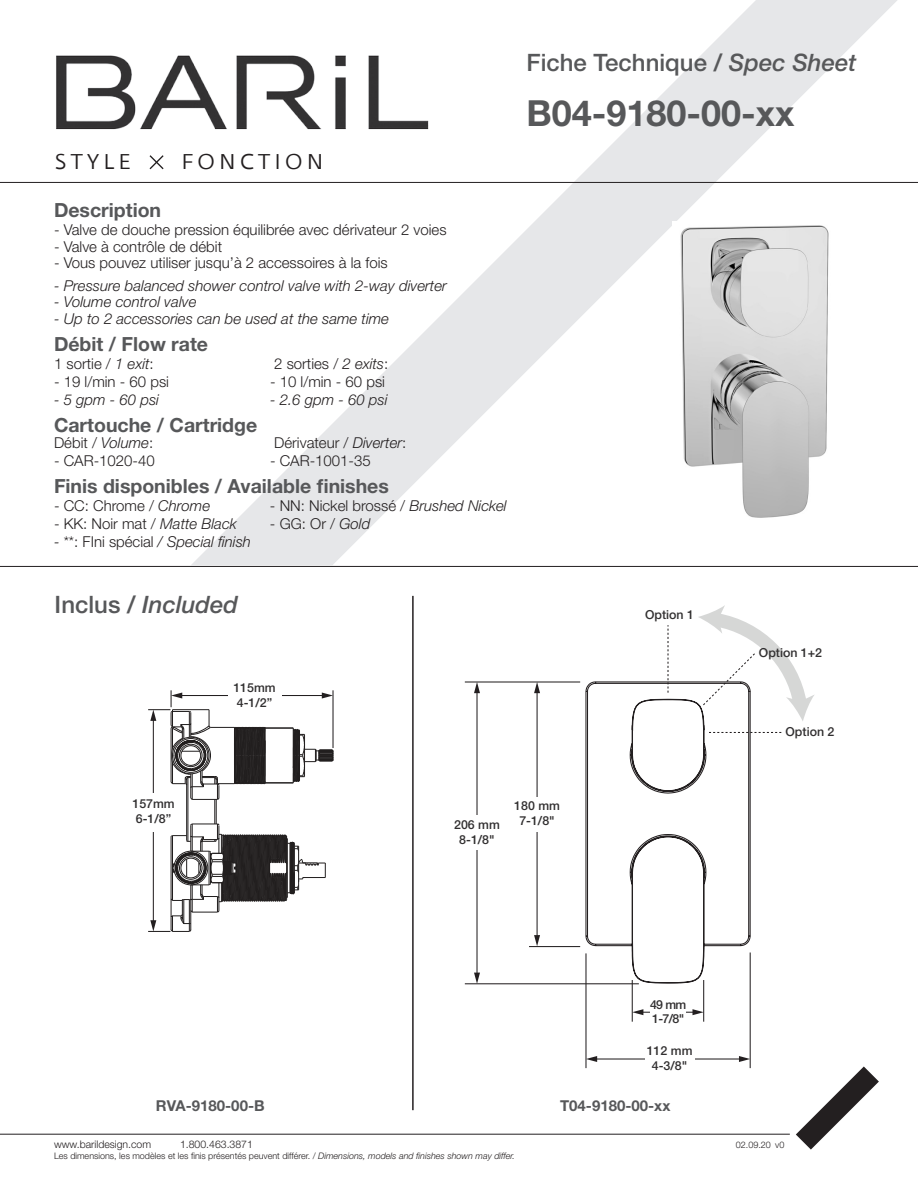
<style>
.page{position:relative;width:918px;height:1188px;background:#fff}
.page>*{position:absolute;margin:0;border:0;box-sizing:border-box;transform-origin:0 0}
.t1{font:700 36px "Helvetica Neue LT Std";color:#57585a}
.t2{font:500 24px "Helvetica Neue LT Std";color:#57585a}
.t3{font:italic 500 24px "Helvetica Neue LT Std";color:#57585a}
.t4{font:21.3px "Fedra Sans Greek Book TF";letter-spacing:.2em;color:#231f20}
.t5{font:700 19.5px "Helvetica Neue LT Std";color:#57585a}
.t6{font:300 15px "Helvetica Neue LT Std";color:#231f20}
.t7{font:italic 300 15px "Helvetica Neue LT Std";color:#231f20}
.t8{font:700 15px "Helvetica Neue LT Std";color:#57585a}
.t9{font:500 12.45px/14.9px "Helvetica Neue LT Std";color:#312f30;text-align:center}
.t10{font:300 10.5px "Helvetica Neue LT Std";color:#231f20}
.t11{font:300 9px "Helvetica Neue LT Std";color:#231f20}
.s1{font-style:italic}
.s2{font-style:normal}
</style>
<div class="page">
<img style="left:54px;top:55px;width:137px;height:127px">
<svg style="left:148px;top:154px;width:17px;height:17px"></svg>
<hr style="left:0;top:1134px;width:790px;height:1px;background:#231f20">
<svg style="left:796px;top:1066px;width:83px;height:84px"></svg>
<hr style="left:412px;top:596px;width:2px;height:514px;background:#231f20">
<svg style="left:191px;top:0;width:707px;height:565px"></svg>
<hr style="left:0;top:182px;width:918px;height:1px;background:#231f20">
<img style="left:673px;top:221px;width:162px;height:300px">
<hr style="left:0;top:566px;width:918px;height:1px;background:#231f20">
<svg style="left:585px;top:681px;width:166px;height:303px"></svg>
<hr style="left:595px;top:1058px;width:146px;height:2px;background:#231f20">
<svg style="left:739px;top:1056px;width:11px;height:6px"></svg>
<svg style="left:587px;top:1056px;width:10px;height:6px"></svg>
<hr style="left:585px;top:953px;width:2px;height:115px;background:#231f20">
<div style="left:645px;top:1042px;width:49px;height:33px;background:#fff"></div>
<hr style="left:750px;top:953px;width:1px;height:115px;background:#231f20">
<hr style="left:465px;top:983px;width:174px;height:1px;background:#231f20">
<hr style="left:476px;top:691px;width:2px;height:284px;background:#231f20">
<svg style="left:474px;top:973px;width:6px;height:11px"></svg>
<svg style="left:474px;top:683px;width:6px;height:10px"></svg>
<hr style="left:465px;top:681px;width:115px;height:2px;background:#231f20">
<div style="left:441px;top:816px;width:72px;height:34px;background:#fff"></div>
<hr style="left:529px;top:946px;width:51px;height:1px;background:#231f20">
<hr style="left:537px;top:691px;width:1px;height:246px;background:#231f20">
<svg style="left:534px;top:935px;width:6px;height:11px"></svg>
<svg style="left:534px;top:682px;width:6px;height:11px"></svg>
<div style="left:508px;top:797px;width:59px;height:34px;background:#fff"></div>
<hr style="left:641px;top:1012px;width:54px;height:1px;background:#231f20">
<svg style="left:692px;top:1009px;width:11px;height:6px"></svg>
<svg style="left:633px;top:1009px;width:10px;height:6px"></svg>
<hr style="left:632px;top:980px;width:1px;height:42px;background:#231f20">
<hr style="left:703px;top:980px;width:1px;height:42px;background:#231f20">
<svg style="left:667px;top:625px;width:2px;height:68px"></svg>
<svg style="left:709px;top:732px;width:73px;height:1px"></svg>
<svg style="left:698px;top:605px;width:116px;height:117px"></svg>
<svg style="left:148px;top:690px;width:186px;height:242px"></svg>
<div style="left:228px;top:683px;width:54px;height:26px;background:#fff"></div>
<div style="left:141px;top:793px;width:25px;height:39px;background:#fff"></div>
<div style="left:650px;top:995px;width:36px;height:35px;background:#fff"></div>
<h3 class="t4" style="left:55px;top:151px;width:77px">STYLE</h3>
<h3 class="t4" style="left:181px;top:151px;width:144px">FONCTION</h3>
<p class="t5" style="left:54px;top:198px;width:109px">Description</p>
<p class="t6" style="left:54px;top:221px;width:394px">- Valve de douche pression équilibrée avec dérivateur 2 voies</p>
<p class="t6" style="left:54px;top:237px;width:170px">- Valve à contrôle de débit</p>
<p class="t6" style="left:54px;top:254px;width:335px">- Vous pouvez utiliser jusqu’à 2 accessoires à la fois</p>
<p class="t7" style="left:54px;top:276px;width:394px">- Pressure balanced shower control valve with 2-way diverter</p>
<p class="t7" style="left:54px;top:293px;width:144px">- Volume control valve</p>
<p class="t7" style="left:54px;top:309px;width:337px">- Up to 2 accessories can be used at the same time</p>
<p class="t5" style="left:54px;top:332px;width:156px">Débit / Flow rate</p>
<p class="t6" style="left:54px;top:354px;width:101px">1 sortie / <span class="s1">1 exit</span>:</p>
<p class="t6" style="left:274px;top:354px;width:116px">2 sorties / <span class="s1">2 exits</span>:</p>
<p class="t6" style="left:54px;top:372px;width:117px">- 19 l/min - 60 psi</p>
<p class="t6" style="left:270px;top:372px;width:117px">- 10 l/min - 60 psi</p>
<p class="t7" style="left:54px;top:390px;width:107px">- 5 gpm - 60 psi</p>
<p class="t7" style="left:270px;top:390px;width:119px">- 2.6 gpm - 60 psi</p>
<p class="t5" style="left:54px;top:413px;width:205px">Cartouche / Cartridge</p>
<p class="t6" style="left:54px;top:434px;width:101px">Débit / <span class="s1">Volume</span>:</p>
<p class="t6" style="left:274px;top:434px;width:134px">Dérivateur / <span class="s1">Diverter</span>:</p>
<p class="t6" style="left:54px;top:452px;width:102px">- CAR-1020-40</p>
<p class="t6" style="left:270px;top:452px;width:102px">- CAR-1001-35</p>
<p class="t5" style="left:54px;top:474px;width:336px">Finis disponibles / Available finishes</p>
<p class="t6" style="left:54px;top:497px;width:158px">- CC: Chrome / <span class="s1">Chrome</span></p>
<p class="t6" style="left:270px;top:497px;width:238px">- NN: Nickel brossé / <span class="s1">Brushed Nickel</span></p>
<p class="t6" style="left:54px;top:515px;width:184px">- KK: Noir mat / <span class="s1">Matte Black</span></p>
<p class="t6" style="left:270px;top:515px;width:102px">- GG: Or / <span class="s1">Gold</span></p>
<p class="t7" style="left:54px;top:533px;width:198px">- <span class="s2">**: FIni spécial</span> / Special finish</p>
<p class="t3" style="left:55px;top:590px;width:185px"><span class="s2">Inclus /</span> Included</p>
<p class="t9" style="left:233px;top:681px;width:44px;line-height:14.2px;text-align:left">115mm<br>4-1/2”</p>
<p class="t2" style="left:526px;top:48px;width:331px">Fiche Technique / <span class="s1">Spec Sheet</span></p>
<p class="t1" style="left:526px;top:91px;width:270px">B04-9180-00-xx</p>
<p class="t9" style="left:645px;top:607px;width:50px">Option 1</p>
<p class="t9" style="left:759px;top:645px;width:65px">Option 1+2</p>
<p class="t9" style="left:786px;top:724px;width:50px">Option 2</p>
<p class="t9" style="left:132px;top:796px;width:44px;line-height:15.3px;text-align:left">157mm<br>6-1/8”</p>
<p class="t9" style="left:454px;top:817px;width:47px">206 mm<br>8-1/8"</p>
<p class="t9" style="left:514px;top:798px;width:47px">180 mm<br>7-1/8"</p>
<p class="t9" style="left:650px;top:997px;width:38px;text-align:left">49 mm<br>1-7/8"</p>
<p class="t9" style="left:647px;top:1043px;width:47px">112 mm<br>4-3/8"</p>
<p class="t8" style="left:156px;top:1096px;width:110px">RVA-9180-00-B</p>
<p class="t8" style="left:560px;top:1096px;width:112px">T04-9180-00-xx</p>
<p class="t10" style="left:54px;top:1138px;width:99px">www.barildesign.com</p>
<p class="t10" style="left:180px;top:1138px;width:74px">1.800.463.3871</p>
<p class="t11" style="left:736px;top:1139px;width:37px">02.09.20</p>
<p class="t11" style="left:54px;top:1150px;width:463px">Les dimensions, les modèles et les finis présentés peuvent différer. / <span class="s1">Dimensions, models and finishes shown may differ.</span></p>
<p class="t11" style="left:775px;top:1140px;width:11px">v0</p>
</div>
